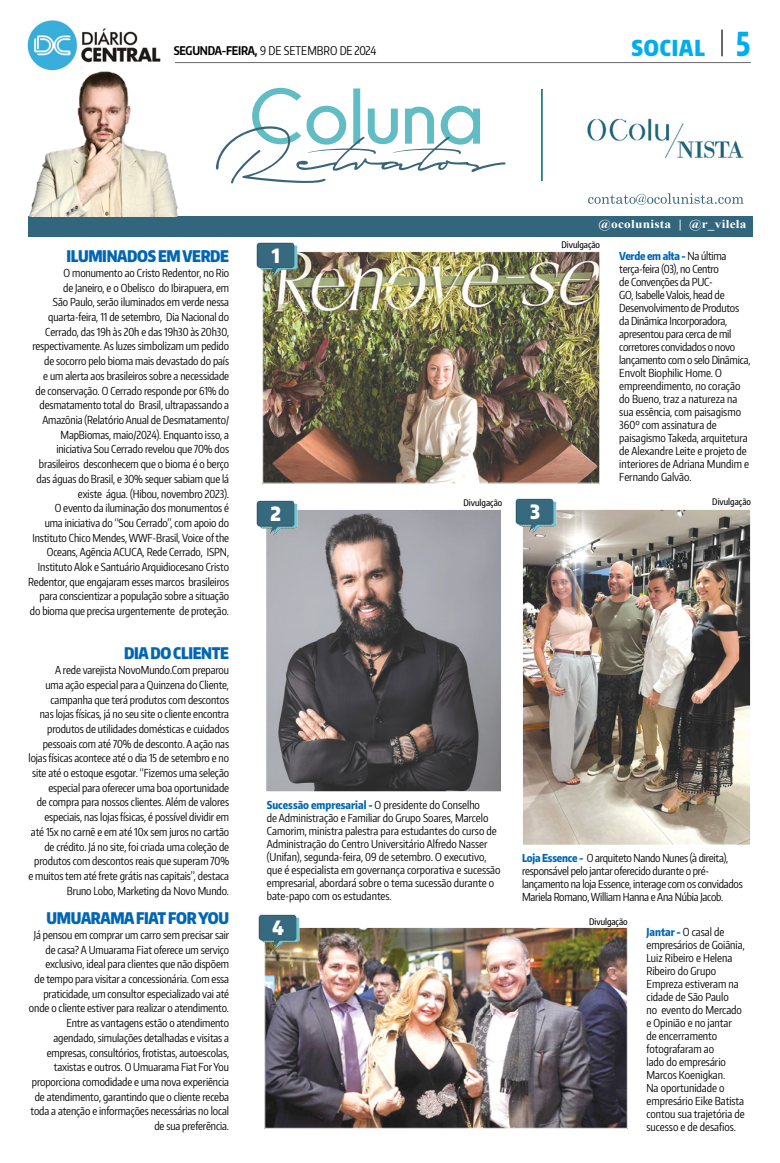
<style>
.page{position:relative;width:780px;height:1163px;background:#fff}
.page>*{position:absolute;margin:0;border:0;box-sizing:border-box;transform-origin:0 0}
.t1{font:900 22px "Encode Sans Compressed";letter-spacing:.04em;color:#00aeef}
.t2{font:900 19.7px "Encode Sans Narrow";color:#fff;scale:.87 1}
.t3{font:900 16px "Encode Sans Compressed";letter-spacing:-.02em;color:#0066b3}
.t4{font:12px "Encode Sans Compressed";color:#000}
.t5{font:700 12px "Times New Roman";letter-spacing:.02em;color:#fff;scale:1.11 1}
.t6{font:11px/14.7px "Encode Sans Compressed";letter-spacing:-.005em;color:#000}
.t7{font:500 9px "Encode Sans Compressed";color:#000}
.s1{font-weight:700}
.s2{font-weight:800;font-size:33px}
.s3{font-weight:800;color:#0066b3}
</style>
<div class="page">
<hr style="left:175px;top:62px;width:575px;height:1px;background:#000">
<hr style="left:721px;top:30px;width:2px;height:26px;background:#000">
<img style="left:524px;top:511px;width:224px;height:332px">
<div style="left:521px;top:508px;width:230px;height:338px;border:2px solid #fff"></div>
<img style="left:264px;top:253px;width:334px;height:228px">
<div style="left:262px;top:251px;width:338px;height:232px;border:1px solid #fff"></div>
<img style="left:267px;top:510px;width:233px;height:280px">
<div style="left:265px;top:508px;width:237px;height:284px;border:1px solid #fff"></div>
<img style="left:256px;top:242px;width:43px;height:38px">
<img style="left:256px;top:500px;width:43px;height:38px">
<img style="left:515px;top:498px;width:43px;height:39px">
<img style="left:195px;top:87px;width:558px;height:130px">
<img style="left:541px;top:89px;width:2px;height:92px">
<div style="left:28px;top:217px;width:725px;height:20px;background:#31667c"></div>
<img style="left:28px;top:70px;width:160px;height:147px">
<img style="left:81px;top:28px;width:80px;height:35px">
<img style="left:27px;top:20px;width:52px;height:51px">
<img style="left:266px;top:928px;width:359px;height:198px">
<div style="left:264px;top:926px;width:363px;height:202px;border:1px solid #fff"></div>
<img style="left:258px;top:914px;width:43px;height:38px">
<p class="t4" style="left:174px;top:43px;width:204px"><span class="s1">SEGUNDA-FEIRA,</span> 9 de SETEMBRO DE 2024</p>
<p class="t1" style="left:631px;top:33px;width:120px">SOCIAL <span class="s2">5</span></p>
<p class="t5" style="left:598px;top:215px;width:135px">@ocolunista | @r_vilela</p>
<p class="t3" style="left:66px;top:246px;width:164px">ILUMINADOS EM VERDE</p>
<p class="t6" style="left:28px;top:265px;width:202px;text-align:right">O monumento ao Cristo Redentor, no Rio<br>de Janeiro, e o Obelisco do Ibirapuera, em<br>São Paulo, serão iluminados em verde nessa quarta-feira, 11 de setembro, Dia Nacional do Cerrado, das 19h às 20h e das 19h30 às 20h30, respectivamente. As luzes simbolizam um pedido de socorro pelo bioma mais devastado do país<br>e um alerta aos brasileiros sobre a necessidade<br>de conservação. O Cerrado responde por 61% do desmatamento total do Brasil, ultrapassando a Amazônia (Relatório Anual de Desmatamento/ MapBiomas, maio/2024). Enquanto isso, a iniciativa Sou Cerrado revelou que 70% dos brasileiros desconhecem que o bioma é o berço das águas do Brasil, e 30% sequer sabiam que lá existe água. (Hibou, novembro 2023).<br>O evento da iluminação dos monumentos é<br>uma iniciativa do “Sou Cerrado”, com apoio do Instituto Chico Mendes, WWF-Brasil, Voice of the Oceans, Agência ACUCA, Rede Cerrado, ISPN, Instituto Alok e Santuário Arquidiocesano Cristo Redentor, que engajaram esses marcos brasileiros para conscientizar a população sobre a situação do bioma que precisa urgentemente de proteção.</p>
<p class="t3" style="left:124px;top:642px;width:106px">DIA DO CLIENTE</p>
<p class="t6" style="left:28px;top:662px;width:202px;text-align:right">A rede varejista NovoMundo.Com preparou<br>uma ação especial para a Quinzena do Cliente, campanha que terá produtos com descontos<br>nas lojas físicas, já no seu site o cliente encontra produtos de utilidades domésticas e cuidados pessoais com até 70% de desconto. A ação nas lojas físicas acontece até o dia 15 de setembro e no site até o estoque esgotar. “Fizemos uma seleção especial para oferecer uma boa oportunidade<br>de compra para nossos clientes. Além de valores especiais, nas lojas físicas, é possível dividir em<br>até 15x no carnê e em até 10x sem juros no cartão de crédito. Já no site, foi criada uma coleção de produtos com descontos reais que superam 70% e muitos tem até frete grátis nas capitais”, destaca Bruno Lobo, Marketing da Novo Mundo.</p>
<p class="t3" style="left:47px;top:907px;width:184px">UMUARAMA FIAT FOR YOU</p>
<p class="t6" style="left:29px;top:926px;width:202px;text-align:right">Já pensou em comprar um carro sem precisar sair de casa? A Umuarama Fiat oferece um serviço exclusivo, ideal para clientes que não dispõem<br>de tempo para visitar a concessionária. Com essa praticidade, um consultor especializado vai até onde o cliente estiver para realizar o atendimento.<br>Entre as vantagens estão o atendimento agendado, simulações detalhadas e visitas a empresas, consultórios, frotistas, autoescolas, taxistas e outros. O Umuarama Fiat For You proporciona comodidade e uma nova experiência de atendimento, garantindo que o cliente receba toda a atenção e informações necessárias no local de sua preferência.</p>
<p class="t2" style="left:272px;top:242px;width:11px">1</p>
<p class="t7" style="left:561px;top:239px;width:40px">Divulgação</p>
<p class="t6" style="left:619px;top:249px;width:133px;line-height:13px"><span class="s3">Verde em alta -</span> Na última terça-feira (03), no Centro<br>de Convenções da PUC-<br>GO, Isabelle Valois, head de<br>Desenvolvimento de Produtos da Dinâmica Incorporadora, apresentou para cerca de mil corretores convidados o novo lançamento com o selo Dinâmica,<br>Envolt Biophilic Home. O empreendimento, no coração do Bueno, traz a natureza na sua essência, com paisagismo<br>360º com assinatura de paisagismo Takeda, arquitetura de Alexandre Leite e projeto de interiores de Adriana Mundim e<br>Fernando Galvão.</p>
<p class="t7" style="left:463px;top:496px;width:40px">Divulgação</p>
<p class="t7" style="left:712px;top:495px;width:40px">Divulgação</p>
<p class="t2" style="left:270px;top:500px;width:14px">2</p>
<p class="t2" style="left:530px;top:499px;width:13px">3</p>
<p class="t6" style="left:267px;top:797px;width:235px;line-height:13px"><span class="s3">Sucessão empresarial -</span> O presidente do Conselho<br>de Administração e Familiar do Grupo Soares, Marcelo Camorim, ministra palestra para estudantes do curso de Administração do Centro Universitário Alfredo Nasser (Unifan), segunda-feira, 09 de setembro. O executivo, que é especialista em governança corporativa e sucessão empresarial, abordará sobre o tema sucessão durante o bate-papo com os estudantes.</p>
<p class="t6" style="left:522px;top:850px;width:222px;line-height:13px"><span class="s3">Loja Essence -</span> O arquiteto Nando Nunes (à direita), responsável pelo jantar oferecido durante o pré&shy;lançamento na loja Essence, interage com os convidados Mariela Romano, William Hanna e Ana Núbia Jacob.</p>
<p class="t2" style="left:272px;top:914px;width:15px">4</p>
<p class="t7" style="left:589px;top:915px;width:40px">Divulgação</p>
<p class="t6" style="left:646px;top:925px;width:100px;line-height:13px"><span class="s3">Jantar -</span> O casal de empresários de Goiânia,<br>Luiz Ribeiro e Helena<br>Ribeiro do Grupo<br>Empreza estiveram na cidade de São Paulo<br>no evento do Mercado e Opinião e no jantar<br>de encerramento fotografaram ao<br>lado do empresário<br>Marcos Koenigkan.<br>Na oportunidade o empresário Eike Batista contou sua trajetória de sucesso e de desafios.</p>
</div>
